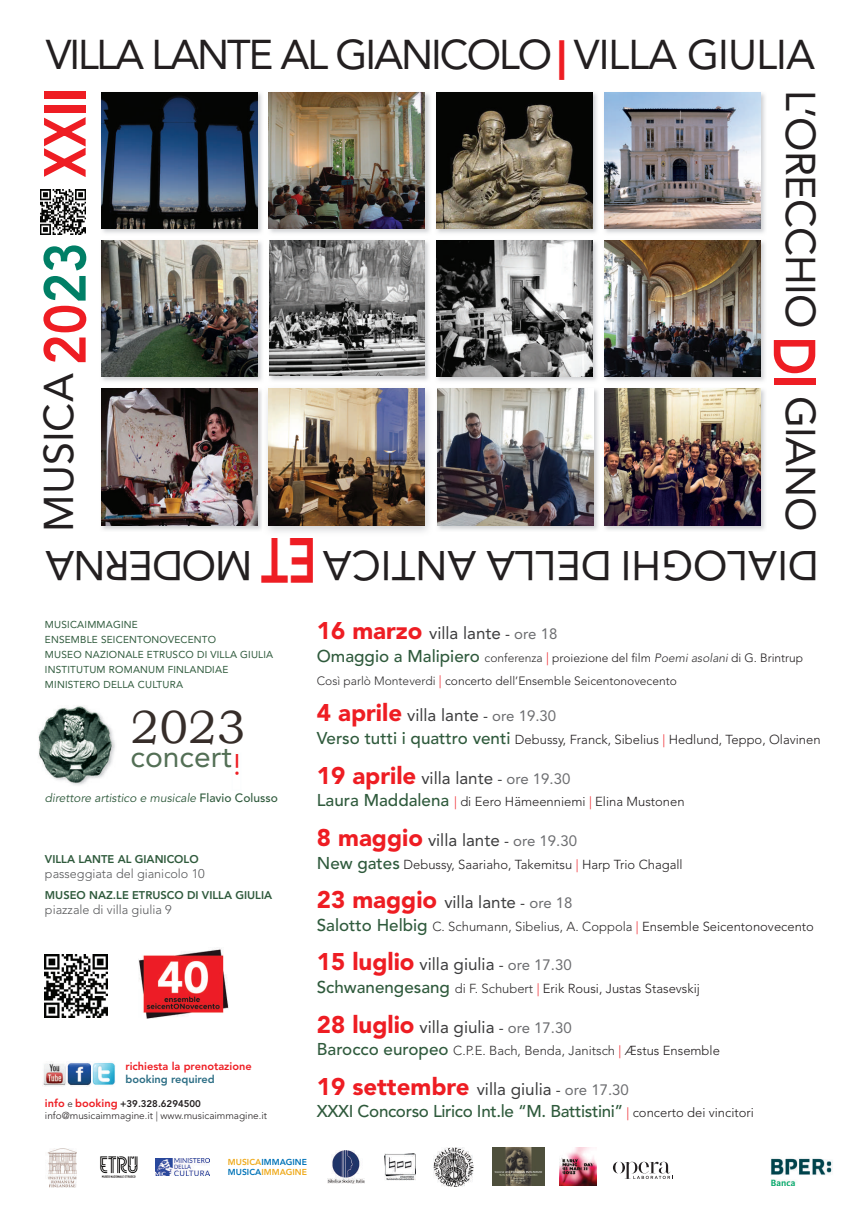
<style>
.page{position:relative;width:859px;height:1208px;background:#fff}
.page>*{position:absolute;margin:0;border:0;box-sizing:border-box;transform-origin:0 0}
.t1{font:800 63.1px "Avenir LT Std";color:#ee1d23;scale:.75 1}
.t2{font:46.5px "Bookman Old Style";color:#362d29}
.t3{font:41.2px "Avenir";letter-spacing:-.02em;color:#231f20}
.t4{font:41.2px "Avenir";letter-spacing:-.05em;color:#231f20}
.t5{font:41.2px "Avenir";color:#231f20}
.t6{font:30px "Avenir";color:#536f55}
.t7{font:29.5px "Avenir LT Std";color:#ee1d23;scale:.95 1}
.t8{font:900 24px "Avenir LT Std";color:#ee1d23}
.t9{font:17px "Avenir LT Std";color:#3e3e3f}
.t10{font:500 17px "Avenir LT Std";letter-spacing:-.02em;color:#2f5a3c}
.t11{font:300 13px "Avenir LT Std";color:#231f20}
.t12{font:300 13px "Avenir LT Std";color:#312f30}
.t13{font:300 12.6px "Avenir LT Std";color:#57585a}
.t14{font:300 12px/22.6px "Avenir LT Std";color:#231f20}
.t15{font:italic 12px "Avenir LT Std";color:#2f5a3c}
.t16{font:800 11.2px "Avenir LT Std";color:#2f5a3c}
.t17{font:800 11px "Avenir LT Std";color:#ee1d23}
.t18{font:800 11px "Avenir LT Std";color:#2b6d84}
.t19{font:10px/14.9px "Avenir LT Std";letter-spacing:.02em;color:#2f5a3c}
.t20{font:300 10px "Avenir LT Std";color:#231f20}
.t21{font:800 9.7px "Avenir LT Std";color:#231f20}
.t22{font:800 8.6px/10.3px "Avenir LT Std";color:#efaa1d}
.s1{font-family:"Avenir LT Std";font-weight:800;font-size:39.7px;color:#ee1d23}
.s2{font-family:"Avenir LT Std";font-weight:800;font-size:58.6px;color:#ee1d23}
.s3{font-family:"Avenir LT Std";font-weight:800;font-size:58.6px;color:#007f66}
.s4{font-family:"Bahnschrift";font-size:58.6px;color:#ee1d23}
.s5{font-weight:500;font-style:normal}
.s6{font-size:11px;color:#ee1d23}
.s7{font-weight:300}
.s8{font-weight:900;font-size:24px;color:#ee1d23}
.s9{font-size:15px}
.s10{font-size:15px;color:#6c6d70}
.s11{font-weight:500;font-size:17px;color:#2f5a3c}
.s12{color:#312f30}
.s13{font-size:13px;color:#ee1d23}
.s14{font-style:italic;color:#312f30}
.s15{color:#ee1d23}
.s16{color:#231f20}
.s17{font-weight:400;font-size:17px;color:#3e3e3f}
.s18{font-weight:400;font-size:15px;color:#3e3e3f}
.s19{font-weight:400;font-size:15px;color:#6c6d70}
.s20{font-weight:300;font-size:13px;color:#ee1d23}
.s21{font-weight:300;font-size:13px;color:#231f20}
.s22{color:#0073b8}
</style>
<div class="page">
<img style="left:41px;top:190px;width:44px;height:44px">
<img style="left:102px;top:92px;width:160px;height:141px">
<img style="left:101px;top:92px;width:156px;height:137px">
<img style="left:102px;top:240px;width:160px;height:141px">
<img style="left:101px;top:240px;width:156px;height:137px">
<img style="left:101px;top:388px;width:161px;height:142px">
<img style="left:101px;top:389px;width:156px;height:136px">
<img style="left:269px;top:240px;width:160px;height:141px">
<img style="left:270px;top:240px;width:154px;height:135px">
<img style="left:267px;top:388px;width:162px;height:144px">
<img style="left:269px;top:389px;width:156px;height:136px">
<img style="left:436px;top:92px;width:161px;height:141px">
<img style="left:437px;top:92px;width:155px;height:137px">
<img style="left:437px;top:388px;width:161px;height:142px">
<img style="left:437px;top:389px;width:156px;height:136px">
<img style="left:436px;top:240px;width:161px;height:141px">
<img style="left:437px;top:240px;width:155px;height:137px">
<img style="left:605px;top:92px;width:160px;height:141px">
<img style="left:604px;top:92px;width:156px;height:137px">
<img style="left:605px;top:240px;width:160px;height:141px">
<img style="left:604px;top:240px;width:156px;height:137px">
<img style="left:604px;top:388px;width:161px;height:142px">
<img style="left:604px;top:389px;width:156px;height:136px">
<img style="left:268px;top:92px;width:162px;height:141px">
<img style="left:269px;top:92px;width:156px;height:137px">
<img style="left:771px;top:1158px;width:62px;height:27px">
<img style="left:156px;top:1158px;width:53px;height:17px">
<img style="left:100px;top:1156px;width:38px;height:21px">
<img style="left:47px;top:1148px;width:30px;height:39px">
<img style="left:385px;top:1153px;width:30px;height:27px">
<img style="left:45px;top:955px;width:63px;height:62px">
<img style="left:43px;top:1062px;width:72px;height:25px">
<img style="left:38px;top:706px;width:77px;height:79px">
<img style="left:328px;top:1150px;width:36px;height:33px">
<img style="left:434px;top:1147px;width:40px;height:39px">
<img style="left:493px;top:1147px;width:51px;height:38px">
<svg style="left:613px;top:1161px;width:60px;height:18px"></svg>
<img style="left:560px;top:1147px;width:36px;height:38px">
<img style="left:138px;top:948px;width:90px;height:70px">
<h3 class="t4" style="left:46px;top:31px;width:770px">VILLA LANTE AL GIANICOLO <span class="s1">|</span> VILLA GIULIA</h3>
<h3 class="t3" style="left:824px;top:90px;width:443px;rotate:90deg">L’ORECCHIO <span class="s2">DI</span> GIANO</h3>
<h3 class="t3" style="left:252px;top:589px;width:208px;rotate:-180deg">MODERNA</h3>
<h1 class="t1" style="left:317px;top:598px;width:76px;rotate:-180deg">ET</h1>
<h3 class="t5" style="left:818px;top:589px;width:497px;rotate:-180deg">DIALOGHI DELLA ANTICA</h3>
<h3 class="t3" style="left:35px;top:531px;width:445px;rotate:-90deg">MUSICA <span class="s2">20</span><span class="s3">23</span> <span class="s4">XXII</span></h3>
<p class="t19" style="left:45px;top:617px;width:230px">MUSICAIMMAGINE<br>ENSEMBLE SEICENTONOVECENTO<br>MUSEO NAZIONALE ETRUSCO DI VILLA GIULIA<br>INSTITUTUM ROMANUM FINLANDIAE<br>MINISTERO DELLA CULTURA</p>
<h2 class="t2" style="left:131px;top:697px;width:117px">2023</h2>
<h3 class="t6" style="left:131px;top:739px;width:103px">concert</h3>
<h3 class="t7" style="left:240px;top:781px;width:9px;rotate:-180deg">i</h3>
<p class="t15" style="left:45px;top:791px;width:234px">direttore artistico e musicale <span class="s5">Flavio Colusso</span></p>
<p class="t16" style="left:45px;top:852px;width:155px">VILLA LANTE AL GIANICOLO</p>
<p class="t13" style="left:45px;top:866px;width:161px">passeggiata del gianicolo 10</p>
<p class="t16" style="left:45px;top:888px;width:229px">MUSEO NAZ.LE ETRUSCO DI VILLA GIULIA</p>
<p class="t13" style="left:45px;top:902px;width:128px">piazzale di villa giulia 9</p>
<p class="t17" style="left:125px;top:1059px;width:128px">richiesta la prenotazione</p>
<p class="t18" style="left:125px;top:1073px;width:91px">booking required</p>
<p class="t21" style="left:45px;top:1097px;width:157px"><span class="s6">info</span> <span class="s7">e</span> <span class="s6">booking</span> +39.328.6294500</p>
<p class="t20" style="left:45px;top:1109px;width:224px">info@musicaimmagine.it | www.musicaimmagine.it</p>
<h3 class="t9" style="left:317px;top:623px;width:242px"><span class="s8">16 marzo</span> villa lante <span class="s9">-</span> <span class="s10">ore 18</span></h3>
<p class="t14" style="left:317px;top:646px;width:488px"><span class="s11">Omaggio a Malipiero</span> <span class="s12">conferenza</span> <span class="s13">|</span> proiezione del lm <span class="s14">Poemi asolani</span> di G. Brintrup<br><span class="s12">Così parlò Monteverdi</span> <span class="s13">|</span> concerto dell’Ensemble Seicentonovecento</p>
<h3 class="t9" style="left:317px;top:705px;width:241px"><span class="s8">4 aprile</span> villa lante <span class="s9">-</span> <span class="s10">ore 19.30</span></h3>
<p class="t11" style="left:317px;top:732px;width:505px"><span class="s11">Verso tutti i quattro venti</span> Debussy, Franck, Sibelius <span class="s15">|</span> Hedlund, Teppo, Olavinen</p>
<h3 class="t9" style="left:317px;top:768px;width:255px"><span class="s8">19 aprile</span> villa lante <span class="s9">-</span> <span class="s10">ore 19.30</span></h3>
<p class="t11" style="left:317px;top:794px;width:369px"><span class="s11">Laura Maddalena</span> <span class="s15">|</span> di Eero Hämeenniemi <span class="s15">|</span> Elina Mustonen</p>
<h3 class="t9" style="left:317px;top:830px;width:262px"><span class="s8">8 maggio</span> villa lante <span class="s9">-</span> <span class="s10">ore 19.30</span></h3>
<p class="t11" style="left:317px;top:856px;width:367px"><span class="s11">New gates</span> Debussy, Saariaho, Takemitsu <span class="s15">|</span> Harp Trio Chagall</p>
<h3 class="t9" style="left:317px;top:892px;width:257px"><span class="s8">23 maggio</span> villa lante <span class="s9">-</span> <span class="s10">ore 18</span></h3>
<p class="t12" style="left:317px;top:918px;width:499px"><span class="s11">Salotto Helbig</span> C. Schumann, Sibelius, A. Coppola <span class="s15">|</span> <span class="s16">Ensemble Seicentonovecento</span></p>
<h3 class="t9" style="left:317px;top:954px;width:256px"><span class="s8">15 luglio</span> villa giulia <span class="s9">-</span> <span class="s10">ore 17.30</span></h3>
<p class="t11" style="left:317px;top:981px;width:385px"><span class="s11">Schwanengesang</span> <span class="s12">di F. Schubert</span> <span class="s15">|</span> Erik Rousi, Justas Stasevskij</p>
<h3 class="t9" style="left:317px;top:1016px;width:256px"><span class="s8">28 luglio</span> villa giulia <span class="s9">-</span> <span class="s10">ore 17.30</span></h3>
<p class="t12" style="left:317px;top:1043px;width:405px"><span class="s11">Barocco europeo</span> C.P.E. Bach, Benda, Janitsch <span class="s15">|</span> <span class="s16">Æstus Ensemble</span></p>
<h3 class="t8" style="left:317px;top:1072px;width:314px">19 settembre <span class="s17">villa giulia</span> <span class="s18">-</span> <span class="s19">ore 17.30</span></h3>
<h3 class="t10" style="left:317px;top:1101px;width:439px">XXXI Concorso Lirico Int.le “M. Battistini” <span class="s20">|</span> <span class="s21">concerto dei vincitori</span></h3>
<p class="t22" style="left:228px;top:1156px;width:81px">MUSICA<span class="s22">IMMAGINE<br>MUSICA</span>IMMAGINE</p>
</div>
